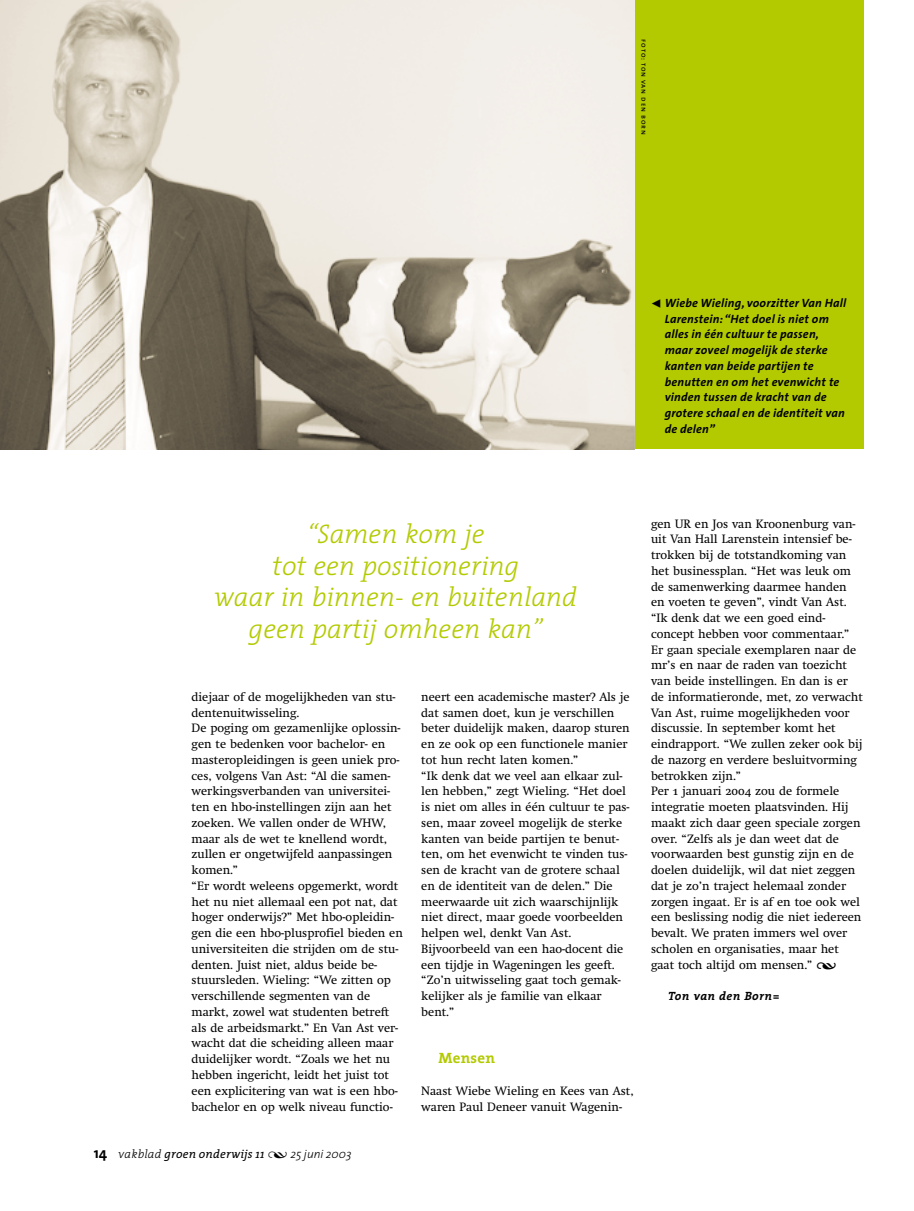
<style>
.page{position:relative;width:914px;height:1211px;background:#fff}
.page>*{position:absolute;margin:0;border:0;box-sizing:border-box;transform-origin:0 0}
.t1{font:italic 300 27px/31.5px "The Serif";color:#b3ca00;text-align:center}
.t2{font:700 15px "The Serif";letter-spacing:.02em;color:#b3ca00}
.t3{font:12px/15.8px "Swift Special";color:#000}
.t4{font:italic 700 12px/15.8px "The Sans";letter-spacing:.02em;color:#000}
.t5{font:italic 12px "The Serif";letter-spacing:.02em;color:#000}
.t6{font:italic 700 12px "The Serif";letter-spacing:.035em;color:#000}
.t7{font:7.5px "The Sans Caps";letter-spacing:.115em;color:#000}
.s1{font-family:"The Sans Light Expert";font-weight:400;font-style:normal}
.s2{font-family:"The Sans";font-weight:700;font-style:normal;font-size:15px}
.s3{font-weight:300}
.s4{font-family:"The Serif Extra Light Expert";font-style:normal}
.s5{font-family:"The Sans";font-weight:300}
.s6{font-family:"The Serif Expert"}
</style>
<div class="page">
<div style="left:0;top:0;width:863px;height:449px;background:#b3ca00"></div>
<img style="left:0;top:0;width:634px;height:449px">
<p class="t7" style="left:648px;top:39px;width:97px;rotate:90deg">foto: ton van den born</p>
<p class="t4" style="left:664px;top:296px;width:183px;text-indent:-14px"><span class="s1">¯</span> Wiebe Wieling, voorzitter Van Hall<br>Larenstein:“Het doel is niet om alles in één cultuur te passen, maar zoveel mogelijk de sterke kanten van beide partijen te benutten en om het evenwicht te vinden tussen de kracht van de grotere schaal en de identiteit van de delen”</p>
<h1 class="t1" style="left:214px;top:521px;width:364px">“Samen kom je<br>tot een positionering<br>waar in binnen- en buitenland geen partij omheen kan”</h1>
<p class="t3" style="left:191px;top:690px;width:213px">diejaar of de mogelijkheden van stu&shy;dentenuitwisseling.<br>De poging om gezamenlijke oplossin&shy;gen te bedenken voor bachelor- en masteropleidingen is geen uniek pro&shy;ces, volgens Van Ast: “Al die samen&shy;werkingsverbanden van universitei&shy;ten en hbo-instellingen zijn aan het zoeken. We vallen onder de WHW, maar als de wet te knellend wordt, zullen er ongetwijfeld aanpassingen komen.”<br>“Er wordt weleens opgemerkt, wordt het nu niet allemaal een pot nat, dat hoger onderwijs?” Met hbo-opleidin&shy;gen die een hbo-plusprofiel bieden en universiteiten die strijden om de stu&shy;denten. Juist niet, aldus beide be&shy;stuursleden. Wieling: “We zitten op verschillende segmenten van de markt, zowel wat studenten betreft als de arbeidsmarkt.” En Van Ast ver&shy;wacht dat die scheiding alleen maar duidelijker wordt. “Zoals we het nu hebben ingericht, leidt het juist tot een explicitering van wat is een hbo&shy;bachelor en op welk niveau functio-</p>
<p class="t3" style="left:421px;top:690px;width:210px">neert een academische master? Als je dat samen doet, kun je verschillen beter duidelijk maken, daarop sturen en ze ook op een functionele manier tot hun recht laten komen.”<br>“Ik denk dat we veel aan elkaar zul&shy;len hebben,” zegt Wieling. “Het doel is niet om alles in één cultuur te pas&shy;sen, maar zoveel mogelijk de sterke kanten van beide partijen te benut&shy;ten, om het evenwicht te vinden tus&shy;sen de kracht van de grotere schaal en de identiteit van de delen.” Die meerwaarde uit zich waarschijnlijk niet direct, maar goede voorbeelden helpen wel, denkt Van Ast.<br>Bijvoorbeeld van een hao-docent die een tijdje in Wageningen les geeft. “Zo’n uitwisseling gaat toch gemak&shy;kelijker als je familie van elkaar bent.”</p>
<p class="t2" style="left:438px;top:1052px;width:58px">Mensen</p>
<p class="t3" style="left:421px;top:1084px;width:214px">Naast Wiebe Wieling en Kees van Ast, waren Paul Deneer vanuit Wagenin-</p>
<p class="t5" style="left:94px;top:1149px;width:259px"><span class="s2">14</span> <span class="s3">vakblad</span> groen onderwijs 11 <span class="s4">Œ</span> <span class="s5">25 juni 2003</span></p>
<p class="t3" style="left:651px;top:517px;width:213px">gen UR en Jos van Kroonenburg van&shy;uit Van Hall Larenstein intensief be&shy;trokken bij de totstandkoming van het businessplan. “Het was leuk om de samenwerking daarmee handen en voeten te geven”, vindt Van Ast. “Ik denk dat we een goed eind&shy;concept hebben voor commentaar.” Er gaan speciale exemplaren naar de mr’s en naar de raden van toezicht van beide instellingen. En dan is er de informatieronde, met, zo verwacht Van Ast, ruime mogelijkheden voor discussie. In september komt het eindrapport. “We zullen zeker ook bij de nazorg en verdere besluitvorming betrokken zijn.”<br>Per 1 januari 2004 zou de formele integratie moeten plaatsvinden. Hij maakt zich daar geen speciale zorgen over. “Zelfs als je dan weet dat de voorwaarden best gunstig zijn en de doelen duidelijk, wil dat niet zeggen dat je zo’n traject helemaal zonder zorgen ingaat. Er is af en toe ook wel een beslissing nodig die niet iedereen bevalt. We praten immers wel over scholen en organisaties, maar het gaat toch altijd om mensen.” <span class="s6">Œ</span></p>
<p class="t6" style="left:668px;top:991px;width:113px">Ton van den Born=</p>
</div>
